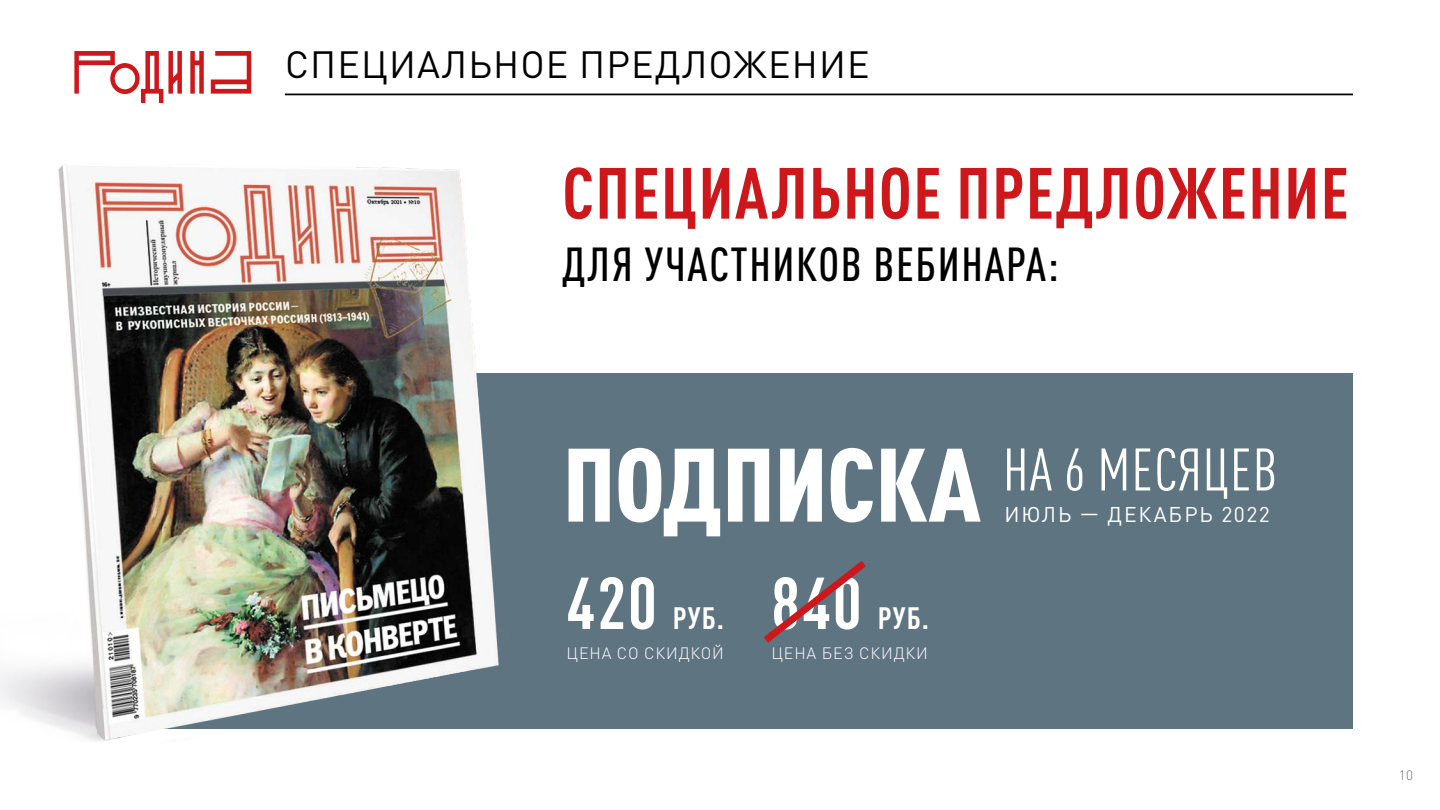
<style>
.page{position:relative;width:1440px;height:810px;background:#fff}
.page>*{position:absolute;margin:0;border:0;box-sizing:border-box;transform-origin:0 0}
.t1{font:900 condensed 102.45px "DIN Pro";letter-spacing:-.005em;color:#fff}
.t2{font:700 condensed 72.22px "DIN Pro";letter-spacing:.025em;color:#fff}
.t3{font:700 condensed 71.25px "DIN Pro";letter-spacing:.02em;color:#cd171a}
.t4{font:condensed 59.03px "DIN Pro";letter-spacing:.02em;color:#fff}
.t5{font:500 condensed 47.03px "DIN Pro";letter-spacing:.035em;color:#000}
.t6{font:37.5px "DIN Pro";letter-spacing:.03em;color:#000}
.t7{font:700 condensed 30.53px "DIN Pro";color:#fff}
.t8{font:21.15px "DIN Pro";letter-spacing:.09em;color:#fff}
.t9{font:300 16.27px "DIN Pro";letter-spacing:.05em;color:#fff}
.t10{font:300 13.5px "DIN Pro";color:#706f6f}
</style>
<div class="page">
<hr style="left:285px;top:94px;width:1068px;height:1px;background:#000">
<svg style="left:211px;top:51px;width:40px;height:43px"></svg>
<svg style="left:74px;top:51px;width:108px;height:52px"></svg>
<svg style="left:190px;top:51px;width:14px;height:43px"></svg>
<div style="left:137px;top:373px;width:1216px;height:355px;background:#5e7481"></div>
<img style="left:0;top:164px;width:513px;height:577px">
<svg style="left:764px;top:561px;width:102px;height:82px"></svg>
<h3 class="t6" style="left:285px;top:35px;width:586px">специальное предложение</h3>
<h3 class="t3" style="left:562px;top:140px;width:788px">специальное предложение</h3>
<h3 class="t5" style="left:562px;top:230px;width:498px">для участников вебинара:</h3>
<h1 class="t1" style="left:563px;top:405px;width:420px">подписка</h1>
<h2 class="t2" style="left:566px;top:549px;width:92px">420</h2>
<h3 class="t7" style="left:673px;top:595px;width:53px">руб.</h3>
<h2 class="t2" style="left:771px;top:549px;width:92px">840</h2>
<h3 class="t7" style="left:878px;top:595px;width:53px">руб.</h3>
<p class="t9" style="left:567px;top:640px;width:89px">цена со ски</p>
<p class="t9" style="left:679px;top:640px;width:47px">дкой</p>
<p class="t9" style="left:771px;top:640px;width:100px">цена без ски</p>
<p class="t9" style="left:894px;top:640px;width:23px">дки</p>
<h3 class="t4" style="left:1003px;top:427px;width:276px">на 6 месяцев</h3>
<p class="t8" style="left:1005px;top:497px;width:267px">июль — декабрь 2022</p>
<p class="t10" style="left:1399px;top:765px;width:16px">10</p>
</div>
